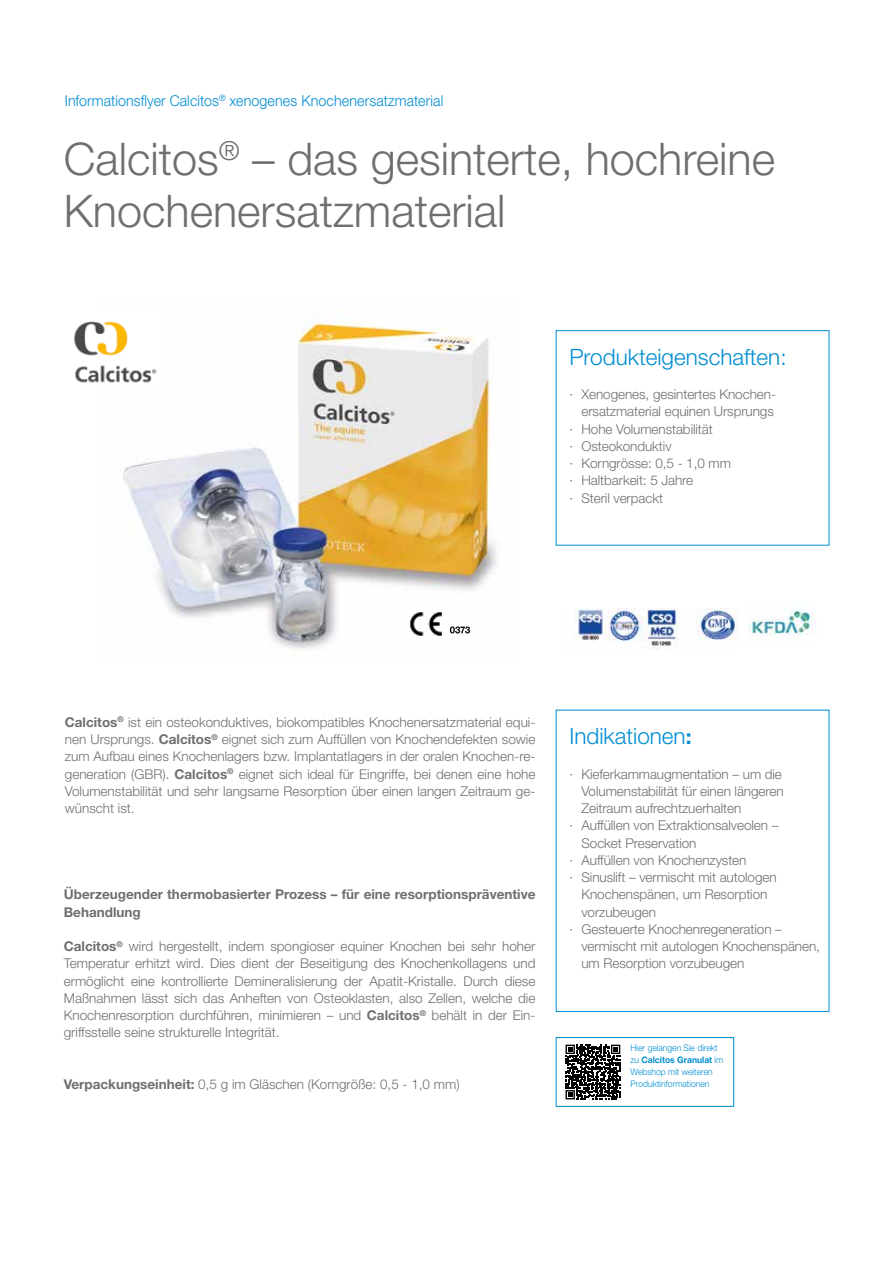
<style>
.page{position:relative;width:893px;height:1263px;background:#fff}
.page>*{position:absolute;margin:0;border:0;box-sizing:border-box;transform-origin:0 0}
.t1{font:300 45px/51.8px "Helvetica Neue LT";color:#706f6f}
.t2{font:300 22.5px "Helvetica Neue LT";color:#008dd1}
.t3{font:300 15px "Helvetica Neue LT";letter-spacing:.005em;color:#008dd1;scale:.95 1}
.t4{font:300 13.5px/17.2px "Helvetica Neue LT";letter-spacing:-.005em;color:#706f6f;text-align:justify}
.t5{font:700 13.5px/17.2px "Helvetica Neue LT";color:#706f6f}
.t6{font:300 9px/12px "Helvetica Neue LT";color:#008dd1;scale:.95 1}
.s1{font-weight:700}
.s2{font-weight:700;font-size:21px}
</style>
<div class="page">
<img style="left:120px;top:311px;width:377px;height:338px">
<img style="left:408px;top:611px;width:35px;height:26px">
<svg style="left:450px;top:626px;width:20px;height:7px"></svg>
<img style="left:574px;top:608px;width:165px;height:42px">
<img style="left:748px;top:609px;width:68px;height:26px">
<img style="left:74px;top:311px;width:88px;height:77px">
<div style="left:556px;top:1037px;width:178px;height:69px;border:1px solid #008dd1"></div>
<svg style="left:565px;top:1044px;width:56px;height:56px"></svg>
<svg style="left:565px;top:1045px;width:55px;height:54px"></svg>
<p class="t3" style="left:65px;top:91px;width:400px">Informationsflyer Calcitos<sup>®</sup> xenogenes Knochenersatzmaterial</p>
<h1 class="t1" style="left:64px;top:132px;width:713px">Calcitos<sup>®</sup> – das gesinterte, hochreine<br>Knochenersatzmaterial</h1>
<h2 class="t2" style="left:569px;top:343px;width:219px">Produkteigenschaften:</h2>
<p class="t4" style="left:569px;top:385px;width:208px">· Xenogenes, gesintertes Knochen-</p>
<p class="t4" style="left:581px;top:403px;width:194px">ersatzmaterial equinen Ursprungs</p>
<p class="t4" style="left:569px;top:420px;width:145px">· Hohe Volumenstabilität</p>
<p class="t4" style="left:569px;top:437px;width:104px">· Osteokonduktiv</p>
<p class="t4" style="left:569px;top:454px;width:163px">· Korngrösse: 0,5 - 1,0 mm</p>
<p class="t4" style="left:569px;top:472px;width:125px">· Haltbarkeit: 5 Jahre</p>
<p class="t4" style="left:569px;top:489px;width:95px">· Steril verpackt</p>
<p class="t4" style="left:65px;top:713px;width:472px"><span class="s1">Calcitos</span><sup>®</sup> ist ein osteokonduktives, biokompatibles Knochenersatzmaterial equi&shy;nen Ursprungs. <span class="s1">Calcitos</span><sup>®</sup> eignet sich zum Auffüllen von Knochendefekten sowie zum Aufbau eines Knochenlagers bzw. Implantatlagers in der oralen Knochen-re&shy;generation (GBR). <span class="s1">Calcitos</span><sup>®</sup> eignet sich ideal für Eingriffe, bei denen eine hohe Volumenstabilität und sehr langsame Resorption über einen langen Zeitraum ge&shy;wünscht ist.</p>
<p class="t5" style="left:64px;top:886px;width:473px">Überzeugender thermobasierter Prozess – für eine resorptionspräventive<br>Behandlung</p>
<p class="t4" style="left:64px;top:937px;width:473px"><span class="s1">Calcitos</span><sup>®</sup> wird hergestellt, indem spongioser equiner Knochen bei sehr hoher Temperatur erhitzt wird. Dies dient der Beseitigung des Knochenkollagens und ermöglicht eine kontrollierte Demineralisierung der Apatit-Kristalle. Durch diese Maßnahmen lässt sich das Anheften von Osteoklasten, also Zellen, welche die Knochenresorption durchführen, minimieren – und <span class="s1">Calcitos</span><sup>®</sup> behält in der Ein&shy;griffsstelle seine strukturelle Integrität.</p>
<p class="t4" style="left:64px;top:1075px;width:397px"><span class="s1">Verpackungseinheit:</span> 0,5 g im Gläschen (Korngröße: 0,5 - 1,0 mm)</p>
<h2 class="t2" style="left:569px;top:722px;width:124px">Indikationen<span class="s2">:</span></h2>
<p class="t4" style="left:569px;top:765px;width:214px">· Kieferkammaugmentation – um die</p>
<p class="t4" style="left:581px;top:782px;width:204px">Volumenstabilität für einen längeren</p>
<p class="t4" style="left:581px;top:799px;width:161px">Zeitraum aufrechtzuerhalten</p>
<p class="t4" style="left:569px;top:817px;width:210px">· Auffüllen von Extraktionsalveolen –</p>
<p class="t4" style="left:581px;top:834px;width:117px">Socket Preservation</p>
<p class="t4" style="left:569px;top:851px;width:179px">· Auffüllen von Knochenzysten</p>
<p class="t4" style="left:569px;top:868px;width:209px">· Sinuslift – vermischt mit autologen</p>
<p class="t4" style="left:581px;top:886px;width:187px">Knochenspänen, um Resorption</p>
<p class="t4" style="left:581px;top:903px;width:76px">vorzubeugen</p>
<p class="t4" style="left:569px;top:920px;width:214px">· Gesteuerte Knochenregeneration –</p>
<p class="t4" style="left:581px;top:937px;width:240px">vermischt mit autologen Knochenspänen,</p>
<p class="t4" style="left:581px;top:955px;width:164px">um Resorption vorzubeugen</p>
<p class="t6" style="left:631px;top:1042px;width:99px">Hier gelangen Sie direkt zu <span class="s1">Calcitos Granulat</span> im<br>Webshop mit weiteren<br>Produktinformationen</p>
</div>
